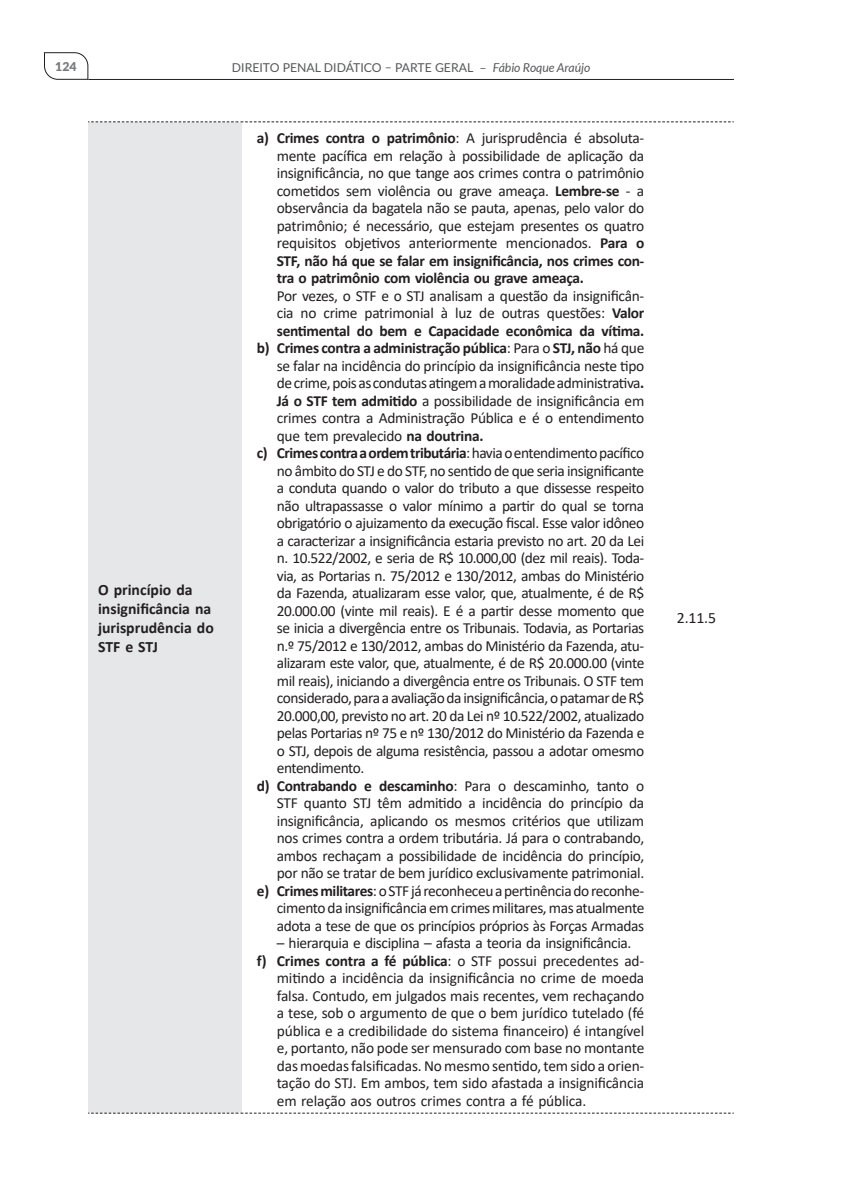
<style>
.page{position:relative;width:844px;height:1190px;background:#fff}
.page>*{position:absolute;margin:0;border:0;box-sizing:border-box;transform-origin:0 0}
.TABELA_sub{font:700 15.75px/19.2px "Calibri";color:#231f20}
.TABELA_corpo{font:15.75px "Calibri";color:#231f20}
.Tabela_topicos{font:15.4px/17.5px "Calibri";letter-spacing:-.02em;color:#231f20;text-align:justify}
.t1{font:12.25px "Lato";color:#57585a}
.t2{font:900 12.25px "Lato";color:#7a7c7f}
.s1{font-style:italic}
.s2{font-weight:700}
</style>
<div class="page">
<hr style="left:88px;top:79px;width:645px;height:1px;background:#231f20">
<svg style="left:44px;top:52px;width:45px;height:28px"></svg>
<div style="left:88px;top:122px;width:154px;height:991px;background:#e6e7e9"></div>
<svg style="left:88px;top:121px;width:645px;height:1px"></svg>
<svg style="left:88px;top:1113px;width:645px;height:1px"></svg>
<p class="t2" style="left:55px;top:57px;width:23px">124</p>
<p class="t1" style="left:232px;top:59px;width:359px">DIREITO PENAL DIDÁTICO – PARTE GERAL – <span class="s1">Fábio Roque Araújo</span></p>
<p class="TABELA_sub" style="left:98px;top:579px;width:117px">O princípio da insignificância na jurisprudência do<br>STF e STJ</p>
<p class="Tabela_topicos" style="left:277px;top:129px;width:369px;text-align:left;text-indent:-20px"><span class="s2">a) Crimes contra o patrimônio</span>: A jurisprudência é absoluta&shy;mente pacífica em relação à possibilidade de aplicação da insignificância, no que tange aos crimes contra o patrimônio cometidos sem violência ou grave ameaça. <span class="s2">Lembre-se</span> - a observância da bagatela não se pauta, apenas, pelo valor do patrimônio; é necessário, que estejam presentes os quatro requisitos objetivos anteriormente mencionados. <span class="s2">Para o STF, não há que se falar em insignificância, nos crimes con&shy;tra o patrimônio com violência ou grave ameaça.<br></span>Por vezes, o STF e o STJ analisam a questão da insignificân&shy;cia no crime patrimonial à luz de outras questões: <span class="s2">Valor sentimental do bem e Capacidade econômica da vítima.</span></p>
<p class="Tabela_topicos" style="left:277px;top:339px;width:369px;text-indent:-20px"><span class="s2">b) Crimes contra a administração pública</span>: Para o <span class="s2">STJ, não</span> há que se falar na incidência do princípio da insignificância neste tipo decrime,poisascondutasatingemamoralidadeadministrativa<span class="s2">.<br>Já o STF tem admitido</span> a possibilidade de insignificância em crimes contra a Administração Pública e é o entendimento que tem prevalecido <span class="s2">na doutrina.</span></p>
<p class="Tabela_topicos" style="left:277px;top:444px;width:369px;text-indent:-20px"><span class="s2">c) Crimes contra a ordem tributária</span>:haviaoentendimentopacífico no âmbito do STJ e do STF, no sentido de que seria insignificante a conduta quando o valor do tributo a que dissesse respeito não ultrapassasse o valor mínimo a partir do qual se torna obrigatório o ajuizamento da execução fiscal. Esse valor idôneo a caracterizar a insignificância estaria previsto no art. 20 da Lei n. 10.522/2002, e seria de R$ 10.000,00 (dez mil reais). Toda&shy;via, as Portarias n. 75/2012 e 130/2012, ambas do Ministério da Fazenda, atualizaram esse valor, que, atualmente, é de R$ 20.000.00 (vinte mil reais). E é a partir desse momento que se inicia a divergência entre os Tribunais. Todavia, as Portarias n.º 75/2012 e 130/2012, ambas do Ministério da Fazenda, atu&shy;alizaram este valor, que, atualmente, é de R$ 20.000.00 (vinte mil reais), iniciando a divergência entre os Tribunais. O STF tem considerado,paraaavaliaçãodainsignificância,opatamardeR$ 20.000,00, previsto no art. 20 da Lei nº 10.522/2002, atualizado pelas Portarias nº 75 e nº 130/2012 do Ministério da Fazenda e o STJ, depois de alguma resistência, passou a adotar omesmo entendimento.</p>
<p class="Tabela_topicos" style="left:277px;top:777px;width:369px;text-indent:-20px"><span class="s2">d) Contrabando e descaminho</span>: Para o descaminho, tanto o STF quanto STJ têm admitido a incidência do princípio da insignificância, aplicando os mesmos critérios que utilizam nos crimes contra a ordem tributária. Já para o contrabando, ambos rechaçam a possibilidade de incidência do princípio, por não se tratar de bem jurídico exclusivamente patrimonial.</p>
<p class="Tabela_topicos" style="left:277px;top:882px;width:369px;text-indent:-20px"><span class="s2">e) Crimes militares</span>:oSTFjáreconheceuapertinênciadoreconhe&shy;cimentoda insignificância emcrimesmilitares,mas atualmente adota a tese de que os princípios próprios às Forças Armadas</p>
<p class="Tabela_topicos" style="left:277px;top:934px;width:356px">– hierarquia e disciplina – afasta a teoria da insignificância.</p>
<p class="Tabela_topicos" style="left:277px;top:952px;width:369px;text-indent:-20px"><span class="s2">f) Crimes contra a fé pública</span>: o STF possui precedentes ad&shy;mitindo a incidência da insignificância no crime de moeda falsa. Contudo, em julgados mais recentes, vem rechaçando a tese, sob o argumento de que o bem jurídico tutelado (fé pública e a credibilidade do sistema financeiro) é intangível e, portanto, não pode ser mensurado com base no montante dasmoedasfalsificadas.Nomesmo sentido,temsido a orien&shy;tação do STJ. Em ambos, tem sido afastada a insignificância em relação aos outros crimes contra a fé pública.</p>
<p class="TABELA_corpo" style="left:676px;top:607px;width:41px">2.11.5</p>
</div>
